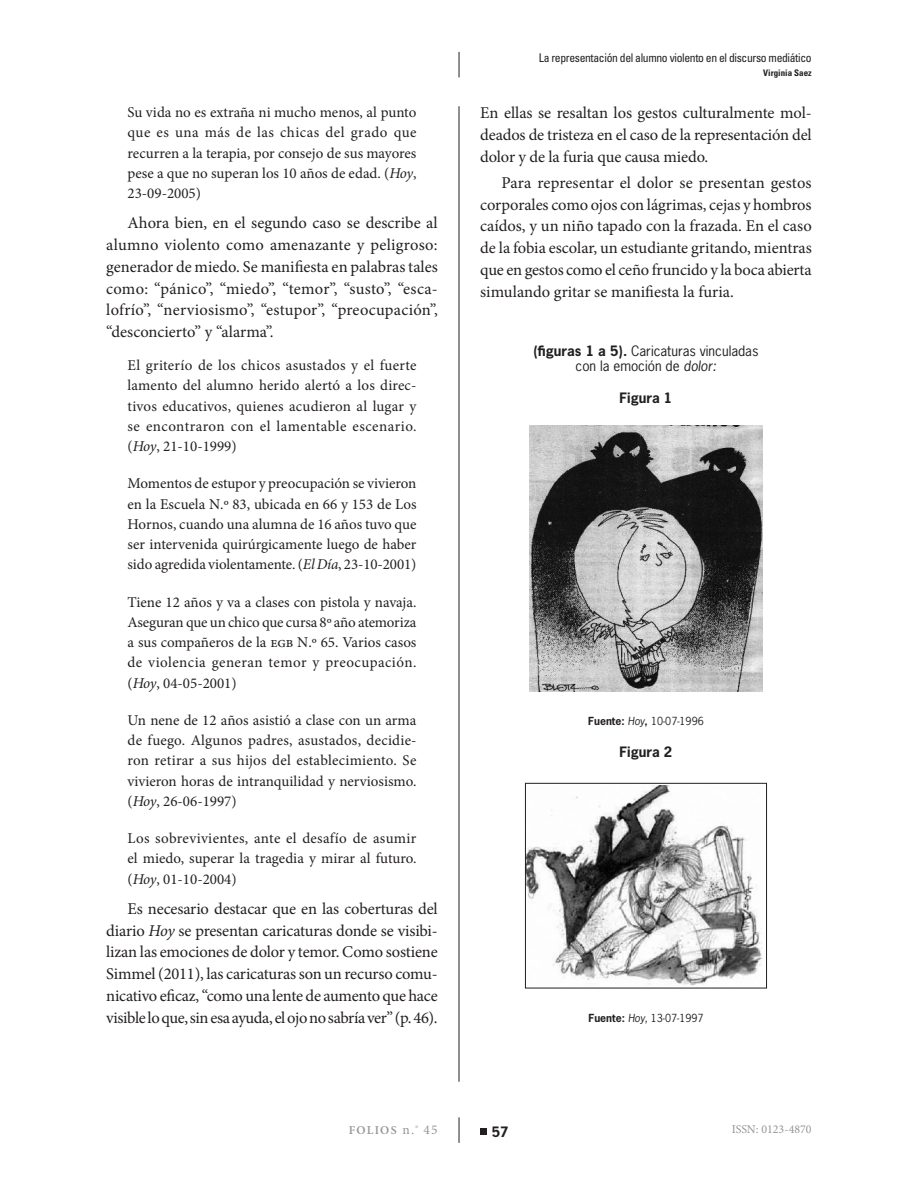
<style>
.page{position:relative;width:918px;height:1188px;background:#fff}
.page>*{position:absolute;margin:0;border:0;box-sizing:border-box;transform-origin:0 0}
.C__de_texto{font:16.5px/21.8px "Minion Pro";letter-spacing:-.01em;color:#231f20;text-align:justify}
.Cita_textual{font:15px/20.2px "Minion Pro";color:#231f20;text-align:justify}
.Titulo_de_tabla_graf{font:13.5px/15px "News Gothic Std";color:#231f20;text-align:center}
.Titulo_de_tabla_graf-2{font:700 13.5px "News Gothic Std";color:#231f20}
.t1{font:condensed 12px "Univers LT Std";letter-spacing:-.03em;color:#231f20}
.t2{font:12px "Minion Pro";color:#939598}
.t3{font:600 12px "Minion Pro";letter-spacing:.11em;color:#939598}
.Titulo_de_tabla_graf-3{font:10.5px "News Gothic Std";color:#231f20}
.Pie_de_tabla_grafica{font:10.5px "News Gothic Std";color:#231f20}
.t4{font:700 condensed 9px "Univers LT Std";color:#231f20}
.s1{font-style:italic}
.s2{font-weight:700}
.s3{font-weight:400;font-size:13.5px}
</style>
<div class="page">
<hr style="left:459px;top:106px;width:1px;height:976px;background:#231f20">
<div style="left:480px;top:1129px;width:7px;height:6px;background:#231f20"></div>
<svg style="left:459px;top:52px;width:1px;height:25px"></svg>
<svg style="left:459px;top:1117px;width:1px;height:26px"></svg>
<img style="left:530px;top:425px;width:232px;height:266px">
<img style="left:527px;top:785px;width:236px;height:201px">
<div style="left:525px;top:783px;width:242px;height:205px;border:1px solid #231f20"></div>
<p class="Cita_textual" style="left:128px;top:102px;width:291px">Su vida no es extraña ni mucho menos, al punto que es una más de las chicas del grado que recurren a la terapia, por consejo de sus mayores pese a que no superan los 10 años de edad. (<span class="s1">Hoy</span>, 23-09-2005)</p>
<p class="C__de_texto" style="left:106px;top:212px;width:333px;text-indent:21px">Ahora bien, en el segundo caso se describe al alumno violento como amenazante y peligroso: generador de miedo. Se manifiesta en palabras tales como: “pánico”, “miedo”, “temor”, “susto”, “esca&shy;lofrío”, “nerviosismo”, “estupor”, “preocupación”, “desconcierto” y “alarma”.</p>
<p class="Cita_textual" style="left:128px;top:355px;width:290px">El griterío de los chicos asustados y el fuerte lamento del alumno herido alertó a los direc&shy;tivos educativos, quienes acudieron al lugar y se encontraron con el lamentable escenario. (<span class="s1">Hoy</span>, 21-10-1999)</p>
<p class="Cita_textual" style="left:128px;top:474px;width:290px">Momentos de estupor y preocupación se vivieron en la Escuela N.º 83, ubicada en 66 y 153 de Los Hornos, cuando una alumna de 16 años tuvo que ser intervenida quirúrgicamente luego de haber sido agredida violentamente. (<span class="s1">El Día</span>, 23-10-2001)</p>
<p class="Cita_textual" style="left:128px;top:592px;width:290px">Tiene 12 años y va a clases con pistola y navaja.<br>Aseguran que un chico que cursa 8º año atemoriza a sus compañeros de la egb N.º 65. Varios casos de violencia generan temor y preocupación. (<span class="s1">Hoy</span>, 04-05-2001)</p>
<p class="Cita_textual" style="left:128px;top:710px;width:290px">Un nene de 12 años asistió a clase con un arma de fuego. Algunos padres, asustados, decidie&shy;ron retirar a sus hijos del establecimiento. Se vivieron horas de intranquilidad y nerviosismo. (<span class="s1">Hoy</span>, 26-06-1997)</p>
<p class="Cita_textual" style="left:128px;top:828px;width:291px">Los sobrevivientes, ante el desafío de asumir el miedo, superar la tragedia y mirar al futuro. (<span class="s1">Hoy</span>, 01-10-2004)</p>
<p class="C__de_texto" style="left:106px;top:898px;width:333px;text-indent:21px">Es necesario destacar que en las coberturas del diario <span class="s1">Hoy</span> se presentan caricaturas donde se visibi&shy;lizan las emociones de dolor y temor. Como sostiene Simmel (2011), las caricaturas son un recurso comu&shy;nicativo eficaz, “como una lente de aumento que hace visible lo que, sin esa ayuda, el ojo no sabría ver” (p. 46).</p>
<p class="t1" style="left:539px;top:50px;width:274px">La representación del alumno violento en el discurso mediático</p>
<p class="t4" style="left:763px;top:68px;width:50px">Virginia Saez</p>
<p class="C__de_texto" style="left:480px;top:102px;width:333px">En ellas se resaltan los gestos culturalmente mol&shy;deados de tristeza en el caso de la representación del dolor y de la furia que causa miedo.</p>
<p class="C__de_texto" style="left:480px;top:172px;width:333px;text-indent:21px">Para representar el dolor se presentan gestos corporales como ojos con lágrimas, cejas y hombros caídos, y un niño tapado con la frazada. En el caso de la fobia escolar, un estudiante gritando, mientras que en gestos como el ceño fruncido y la boca abierta simulando gritar se manifiesta la furia.</p>
<p class="Titulo_de_tabla_graf" style="left:533px;top:344px;width:227px"><span class="s2">(figuras 1 a 5).</span> Caricaturas vinculadas con la emoción de <span class="s1">dolor:</span></p>
<p class="Titulo_de_tabla_graf-2" style="left:620px;top:389px;width:54px">Figura 1</p>
<p class="Titulo_de_tabla_graf-3" style="left:588px;top:714px;width:117px"><span class="s2">Fuente:</span> <span class="s1">Hoy</span><span class="s2">,</span> 10-07-1996</p>
<p class="Titulo_de_tabla_graf-2" style="left:620px;top:743px;width:54px">Figura 2</p>
<p class="Pie_de_tabla_grafica" style="left:588px;top:1011px;width:117px"><span class="s2">Fuente:</span> <span class="s1">Hoy</span>, 13-07-1997</p>
<p class="t3" style="left:349px;top:1122px;width:91px">FOLIOS <span class="s3">n.</span><sup>º</sup> <span class="s3">45</span></p>
<p class="t2" style="left:732px;top:1121px;width:82px">ISSN: 0123-4870</p>
<p class="Titulo_de_tabla_graf-2" style="left:492px;top:1123px;width:18px">57</p>
</div>
